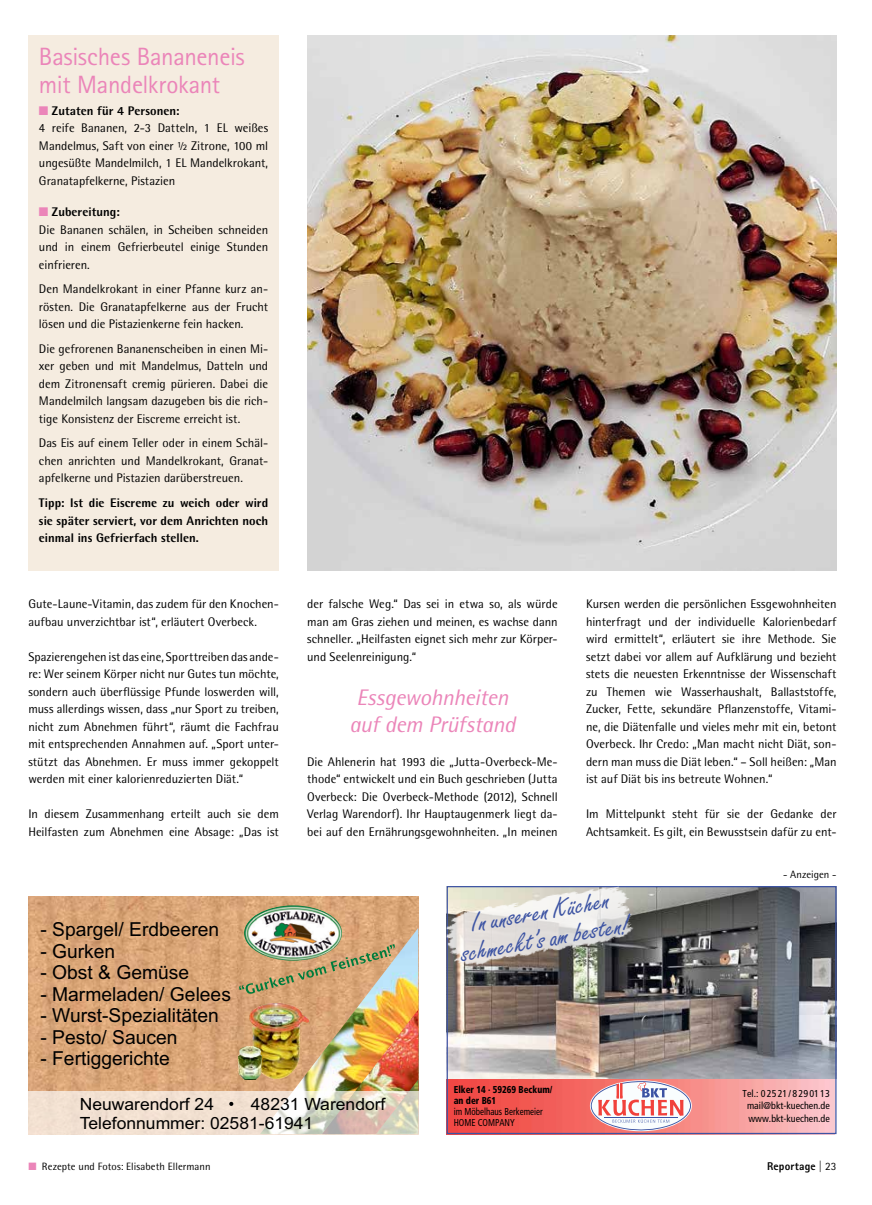
<style>
.page{position:relative;width:872px;height:1205px;background:#fff}
.page>*{position:absolute;margin:0;border:0;box-sizing:border-box;transform-origin:0 0}
.t1{font:27.5px/27.5px "Freestyle Script LT";color:#3d54a3;text-align:center;scale:1.07 1}
.t2{font:25px/27.5px "Agfa Rotis Sans Serif";letter-spacing:-.015em;color:#eb85b9}
.t3{font:italic 22.5px/27px "Agfa Rotis Semisans";letter-spacing:-.015em;color:#eb85b9;text-align:center}
.t4{font:19.25px "Arial";color:#000}
.t5{font:16.88px/18.8px "Arial";color:#000;scale:1.04 1}
.t6{font:12.5px/17.5px "Agfa Rotis Semisans";color:#000;text-align:justify}
.t7{font:800 12.5px/17.5px "Agfa Rotis Semisans";letter-spacing:.005em;color:#000;text-align:justify}
.t8{font:800 11.25px "Agfa Rotis Sans Serif";letter-spacing:.01em;color:#000}
.t9{font:10.62px "Agfa Rotis Semisans";letter-spacing:.005em;color:#000}
.t10{font:condensed 10px/12.5px "Frutiger LT";color:#000;text-align:center}
.t11{font:condensed 10px/11.2px "Frutiger LT";color:#000;scale:.9 1}
.t12{font:900 condensed 10px/11.2px "Frutiger LT";color:#000;scale:.9 1}
.s1{color:#eb85b9}
.s2{font-weight:800}
.s3{font-weight:400}
</style>
<div class="page">
<img style="left:307px;top:35px;width:529px;height:535px">
<div style="left:28px;top:35px;width:251px;height:535px;background:#f5ece0"></div>
<img style="left:448px;top:888px;width:386px;height:244px">
<svg style="left:591px;top:1081px;width:100px;height:50px"></svg>
<div style="left:446px;top:886px;width:390px;height:248px;border:1px solid #3d54a3"></div>
<img style="left:446px;top:886px;width:200px;height:92px">
<img style="left:28px;top:896px;width:390px;height:195px">
<img style="left:260px;top:928px;width:158px;height:163px">
<img style="left:322px;top:1009px;width:96px;height:82px">
<svg style="left:239px;top:944px;width:156px;height:50px;background:#c3a67a"></svg>
<img style="left:376px;top:1079px;width:42px;height:12px">
<img style="left:244px;top:905px;width:98px;height:55px">
<div style="left:28px;top:1091px;width:390px;height:43px;background:#fff;opacity:.67"></div>
<svg style="left:229px;top:1102px;width:4px;height:4px"></svg>
<img style="left:235px;top:1004px;width:74px;height:74px">
<img style="left:238px;top:1046px;width:23px;height:33px">
<h2 class="t2" style="left:39px;top:43px;width:207px">Basisches Bananeneis mit Mandelkrokant</h2>
<p class="t6" style="left:39px;top:102px;width:231px;text-align:left"><span class="s1">■</span> <span class="s2">Zutaten für 4 Personen:<br></span>4 reife Bananen, 2-3 Datteln, 1 EL weißes Mandelmus, Saft von einer ½ Zitrone, 100 ml ungesüßte Mandelmilch, 1 EL Mandelkrokant, Granatapfelkerne, Pistazien</p>
<p class="t6" style="left:39px;top:203px;width:231px;text-align:left"><span class="s1">■</span> <span class="s2">Zubereitung:<br></span>Die Bananen schälen, in Scheiben schneiden und in einem Gefrierbeutel einige Stunden einfrieren.</p>
<p class="t6" style="left:39px;top:280px;width:231px">Den Mandelkrokant in einer Pfanne kurz an&shy;rösten. Die Granatapfelkerne aus der Frucht lösen und die Pistazienkerne fein hacken.</p>
<p class="t6" style="left:39px;top:340px;width:231px">Die gefrorenen Bananenscheiben in einen Mi&shy;xer geben und mit Mandelmus, Datteln und dem Zitronensaft cremig pürieren. Dabei die Mandelmilch langsam dazugeben bis die rich&shy;tige Konsistenz der Eiscreme erreicht ist.</p>
<p class="t6" style="left:39px;top:434px;width:231px">Das Eis auf einem Teller oder in einem Schäl&shy;chen anrichten und Mandelkrokant, Granat&shy;apfelkerne und Pistazien darüberstreuen.</p>
<p class="t7" style="left:39px;top:494px;width:231px">Tipp: Ist die Eiscreme zu weich oder wird sie später serviert, vor dem Anrichten noch einmal ins Gefrierfach stellen.</p>
<p class="t6" style="left:28px;top:595px;width:252px">Gute-Laune-Vitamin, das zudem für den Knochen&shy;aufbau unverzichtbar ist“, erläutert Overbeck.</p>
<p class="t6" style="left:28px;top:647px;width:252px">Spazierengehen ist das eine, Sporttreiben das ande&shy;re: Wer seinem Körper nicht nur Gutes tun möchte, sondern auch überflüssige Pfunde loswerden will, muss allerdings wissen, dass „nur Sport zu treiben, nicht zum Abnehmen führt“, räumt die Fachfrau mit entsprechenden Annahmen auf. „Sport unter&shy;stützt das Abnehmen. Er muss immer gekoppelt werden mit einer kalorienreduzierten Diät.“</p>
<p class="t6" style="left:28px;top:805px;width:252px">In diesem Zusammenhang erteilt auch sie dem<br>Heilfasten zum Abnehmen eine Absage: „Das ist</p>
<p class="t6" style="left:307px;top:595px;width:252px">der falsche Weg.“ Das sei in etwa so, als würde man am Gras ziehen und meinen, es wachse dann schneller. „Heilfasten eignet sich mehr zur Körper&shy;und Seelenreinigung.“</p>
<h3 class="t3" style="left:349px;top:683px;width:168px">Essgewohnheiten auf dem Prüfstand</h3>
<p class="t6" style="left:307px;top:752px;width:252px">Die Ahlenerin hat 1993 die „Jutta-Overbeck-Me&shy;thode“ entwickelt und ein Buch geschrieben (Jutta Overbeck: Die Overbeck-Methode (2012), Schnell Verlag Warendorf). Ihr Hauptaugenmerk liegt da&shy;bei auf den Ernährungsgewohnheiten. „In meinen</p>
<p class="t6" style="left:586px;top:595px;width:252px">Kursen werden die persönlichen Essgewohnheiten hinterfragt und der individuelle Kalorienbedarf wird ermittelt“, erläutert sie ihre Methode. Sie setzt dabei vor allem auf Aufklärung und bezieht stets die neuesten Erkenntnisse der Wissenschaft zu Themen wie Wasserhaushalt, Ballaststoffe, Zucker, Fette, sekundäre Pflanzenstoffe, Vitami&shy;ne, die Diätenfalle und vieles mehr mit ein, betont Overbeck. Ihr Credo: „Man macht nicht Diät, son&shy;dern man muss die Diät leben.“ – Soll heißen: „Man ist auf Diät bis ins betreute Wohnen.“</p>
<p class="t6" style="left:586px;top:805px;width:252px">Im Mittelpunkt steht für sie der Gedanke der<br>Achtsamkeit. Es gilt, ein Bewusstsein dafür zu ent-</p>
<p class="t9" style="left:783px;top:868px;width:55px">- Anzeigen -</p>
<h1 class="t1" style="left:453px;top:913px;width:161px;rotate:-10deg">In unseren Küchen schmeckt’s am besten!</h1>
<h3 class="t4" style="left:40px;top:916px;width:180px">- Spargel/ Erdbeeren</h3>
<h3 class="t4" style="left:40px;top:938px;width:76px">- Gurken</h3>
<h3 class="t4" style="left:40px;top:959px;width:150px">- Obst &amp; Gemüse</h3>
<h3 class="t4" style="left:40px;top:981px;width:192px">- Marmeladen/ Gelees</h3>
<h3 class="t4" style="left:40px;top:1002px;width:180px">- Wurst-Spezialitäten</h3>
<h3 class="t4" style="left:40px;top:1024px;width:139px">- Pesto/ Saucen</h3>
<h3 class="t4" style="left:40px;top:1045px;width:131px">- Fertiggerichte</h3>
<h3 class="t5" style="left:80px;top:1094px;width:131px">Neuwarendorf 24</h3>
<p class="t12" style="left:454px;top:1083px;width:111px">Elker 14 · 59269 Beckum/ an der B61</p>
<p class="t11" style="left:454px;top:1106px;width:101px">im Möbelhaus Berkemeier<br>HOME COMPANY</p>
<p class="t10" style="left:742px;top:1087px;width:89px">Tel.: 0 25 21 / 8 29 01 13 mail@bkt-kuechen.de www.bkt-kuechen.de</p>
<h3 class="t5" style="left:80px;top:1094px;width:295px;text-indent:171px">48231 Warendorf<br>Telefonnummer: 02581-61941</h3>
<p class="t9" style="left:28px;top:1159px;width:184px"><span class="s1">■</span> Rezepte und Fotos: Elisabeth Ellermann</p>
<p class="t8" style="left:767px;top:1158px;width:71px">Reportage <span class="s3">| 23</span></p>
</div>
